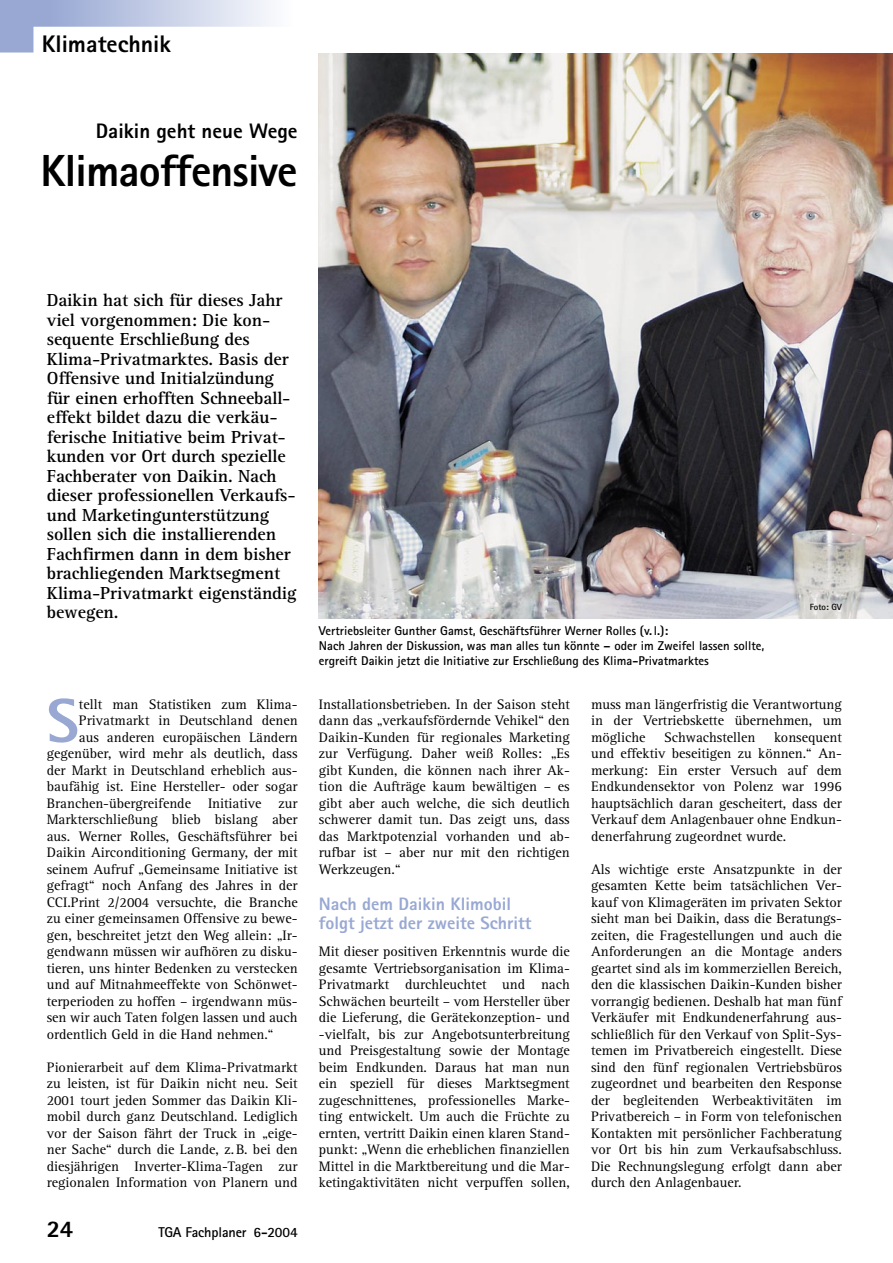
<style>
.page{position:relative;width:893px;height:1263px;background:#fff}
.page>*{position:absolute;margin:0;border:0;box-sizing:border-box;transform-origin:0 0}
.T01c_Grund_m_Ini{font:800 62.1px "Rotis Sans Serif";color:#98a8d3}
.T08b_HÜ{font:800 45px "Rotis Sans Serif";letter-spacing:-.02em;color:#000}
.t1{font:800 24px "Rotis Sans Serif";color:#000}
.T08a_Dach{font:800 21px "Rotis Sans Serif";color:#000}
.T08c_Vorspann{font:700 18px/19.5px "Rotis Serif";letter-spacing:-.005em;color:#000}
.T04a_ZÜ_1{font:800 18px/19.5px "Rotis Sans Serif";color:#98a8d3}
.T01a_Grund{font:14.25px/16.5px "Rotis Serif";color:#000;text-align:justify}
.T01b_Grund_n_ZÜ{font:14.25px/16.5px "Rotis Serif";color:#000;text-align:justify}
.T01c_Grund_m_Ini-2{font:14.25px "Rotis Serif";color:#000}
.t2{font:700 14.25px "Rotis Sans Serif";letter-spacing:-.01em;color:#000}
.T02_BU_Autor{font:700 12.75px/15px "Rotis Sans Serif";color:#000}
.T07a_Foto{font:700 9px "Rotis Sans Serif";color:#000}
</style>
<div class="page">
<svg style="left:0;top:0;width:271px;height:53px"></svg>
<img style="left:319px;top:53px;width:574px;height:565px">
<p class="t1" style="left:42px;top:29px;width:131px">Klimatechnik</p>
<p class="T08a_Dach" style="left:96px;top:117px;width:203px">Daikin geht neue Wege</p>
<p class="T08b_HÜ" style="left:41px;top:142px;width:259px">Klimaoffensive</p>
<p class="T08c_Vorspann" style="left:47px;top:291px;width:251px">Daikin hat sich für dieses Jahr viel vorgenommen: Die kon&shy;sequente Erschließung des<br>Klima-Privatmarktes. Basis der<br>Offensive und Initialzündung für einen erhofften Schneeball&shy;effekt bildet dazu die verkäu&shy;ferische Initiative beim Privat&shy;kunden vor Ort durch spezielle<br>Fachberater von Daikin. Nach dieser professionellen Verkaufs&shy;und Marketingunterstützung sollen sich die installierenden<br>Fachfirmen dann in dem bisher brachliegenden Marktsegment<br>Klima-Privatmarkt eigenständig bewegen.</p>
<p class="T01c_Grund_m_Ini" style="left:47px;top:681px;width:34px">S</p>
<p class="T01c_Grund_m_Ini-2" style="left:79px;top:696px;width:220px">tellt man Statistiken zum Klima-</p>
<p class="T01c_Grund_m_Ini-2" style="left:79px;top:712px;width:220px">Privatmarkt in Deutschland denen</p>
<p class="T01c_Grund_m_Ini-2" style="left:79px;top:729px;width:220px">aus anderen europäischen Ländern</p>
<p class="T01c_Grund_m_Ini-2" style="left:47px;top:745px;width:252px">gegenüber, wird mehr als deutlich, dass</p>
<p class="T01c_Grund_m_Ini-2" style="left:47px;top:762px;width:252px">der Markt in Deutschland erheblich aus-</p>
<p class="T01c_Grund_m_Ini-2" style="left:47px;top:778px;width:252px">baufähig ist. Eine Hersteller- oder sogar</p>
<p class="T01c_Grund_m_Ini-2" style="left:47px;top:795px;width:252px">Branchen-übergreifende Initiative zur</p>
<p class="T01c_Grund_m_Ini-2" style="left:47px;top:811px;width:252px">Markterschließung blieb bislang aber</p>
<p class="T01c_Grund_m_Ini-2" style="left:47px;top:828px;width:252px">aus. Werner Rolles, Geschäftsführer bei</p>
<p class="T01c_Grund_m_Ini-2" style="left:47px;top:844px;width:252px">Daikin Airconditioning Germany, der mit</p>
<p class="T01c_Grund_m_Ini-2" style="left:47px;top:861px;width:252px">seinem Aufruf „Gemeinsame Initiative ist</p>
<p class="T01c_Grund_m_Ini-2" style="left:47px;top:877px;width:252px">gefragt“ noch Anfang des Jahres in der</p>
<p class="T01c_Grund_m_Ini-2" style="left:47px;top:894px;width:252px">CCI.Print 2/2004 versuchte, die Branche</p>
<p class="T01c_Grund_m_Ini-2" style="left:47px;top:910px;width:252px">zu einer gemeinsamen Offensive zu bewe-</p>
<p class="T01c_Grund_m_Ini-2" style="left:47px;top:927px;width:252px">gen, beschreitet jetzt den Weg allein: „Ir-</p>
<p class="T01c_Grund_m_Ini-2" style="left:47px;top:943px;width:252px">gendwann müssen wir aufhören zu disku-</p>
<p class="T01c_Grund_m_Ini-2" style="left:47px;top:960px;width:252px">tieren, uns hinter Bedenken zu verstecken</p>
<p class="T01c_Grund_m_Ini-2" style="left:47px;top:976px;width:252px">und auf Mitnahmeeffekte von Schönwet-</p>
<p class="T01c_Grund_m_Ini-2" style="left:47px;top:993px;width:252px">terperioden zu hoffen – irgendwann müs-</p>
<p class="T01c_Grund_m_Ini-2" style="left:47px;top:1009px;width:252px">sen wir auch Taten folgen lassen und auch</p>
<p class="T01c_Grund_m_Ini-2" style="left:47px;top:1026px;width:228px">ordentlich Geld in die Hand nehmen.“</p>
<p class="T01a_Grund" style="left:47px;top:1059px;width:252px">Pionierarbeit auf dem Klima-Privatmarkt zu leisten, ist für Daikin nicht neu. Seit 2001 tourt jeden Sommer das Daikin Kli&shy;mobil durch ganz Deutschland. Lediglich vor der Saison fährt der Truck in „eige&shy;ner Sache“ durch die Lande, z. B. bei den diesjährigen Inverter-Klima-Tagen zur regionalen Information von Planern und</p>
<p class="t1" style="left:47px;top:1213px;width:28px">24</p>
<p class="t2" style="left:158px;top:1223px;width:141px">TGA Fachplaner 6-2004</p>
<p class="T02_BU_Autor" style="left:319px;top:622px;width:447px">Vertriebsleiter Gunther Gamst, Geschäftsführer Werner Rolles (v. l.):<br>Nach Jahren der Diskussion, was man alles tun könnte – oder im Zweifel lassen sollte, ergreift Daikin jetzt die Initiative zur Erschließung des Klima-Privatmarktes</p>
<p class="T07a_Foto" style="left:810px;top:601px;width:34px">Foto: GV</p>
<p class="T01a_Grund" style="left:319px;top:696px;width:252px">Installationsbetrieben. In der Saison steht dann das „verkaufsfördernde Vehikel“ den Daikin-Kunden für regionales Marketing zur Verfügung. Daher weiß Rolles: „Es gibt Kunden, die können nach ihrer Ak&shy;tion die Aufträge kaum bewältigen – es gibt aber auch welche, die sich deutlich schwerer damit tun. Das zeigt uns, dass das Marktpotenzial vorhanden und ab&shy;rufbar ist – aber nur mit den richtigen Werkzeugen.“</p>
<p class="T04a_ZÜ_1" style="left:319px;top:894px;width:214px">Nach dem Daikin Klimobil folgt jetzt der zweite Schritt</p>
<p class="T01b_Grund_n_ZÜ" style="left:319px;top:944px;width:252px">Mit dieser positiven Erkenntnis wurde die gesamte Vertriebsorganisation im Klima-Privatmarkt durchleuchtet und nach Schwächen beurteilt – vom Hersteller über die Lieferung, die Gerätekonzeption- und -vielfalt, bis zur Angebotsunterbreitung und Preisgestaltung sowie der Montage beim Endkunden. Daraus hat man nun ein speziell für dieses Marktsegment zugeschnittenes, professionelles Marke&shy;ting entwickelt. Um auch die Früchte zu ernten, vertritt Daikin einen klaren Stand&shy;punkt: „Wenn die erheblichen finanziellen Mittel in die Marktbereitung und die Mar&shy;ketingaktivitäten nicht verpuffen sollen,</p>
<p class="T01b_Grund_n_ZÜ" style="left:591px;top:696px;width:252px">muss man längerfristig die Verantwortung in der Vertriebskette übernehmen, um mögliche</p>
<p class="T01b_Grund_n_ZÜ" style="left:591px;top:729px;width:252px;text-indent:183px">konsequent und effektiv beseitigen zu können.“ An&shy;merkung: Ein erster Versuch auf dem Endkundensektor von Polenz war 1996 hauptsächlich daran gescheitert, dass der Verkauf dem Anlagenbauer ohne Endkun&shy;denerfahrung zugeordnet wurde.</p>
<p class="T01a_Grund" style="left:591px;top:861px;width:252px">Als wichtige erste Ansatzpunkte in der gesamten Kette beim tatsächlichen Ver&shy;kauf von Klimageräten im privaten Sektor sieht man bei Daikin, dass die Beratungs&shy;zeiten, die Fragestellungen und auch die Anforderungen an die Montage anders geartet sind als im kommerziellen Bereich, den die klassischen Daikin-Kunden bisher vorrangig bedienen. Deshalb hat man fünf Verkäufer mit Endkundenerfahrung aus&shy;schließlich für den Verkauf von Split-Sys&shy;temen im Privatbereich eingestellt. Diese sind den fünf regionalen Vertriebsbüros zugeordnet und bearbeiten den Response der begleitenden Werbeaktivitäten im Privatbereich – in Form von telefonischen Kontakten mit persönlicher Fachberatung vor Ort bis hin zum Verkaufsabschluss.<br>Die Rechnungslegung erfolgt dann aber durch den Anlagenbauer.</p>
<p class="T01b_Grund_n_ZÜ" style="left:664px;top:729px;width:93px">Schwachstellen</p>
</div>
